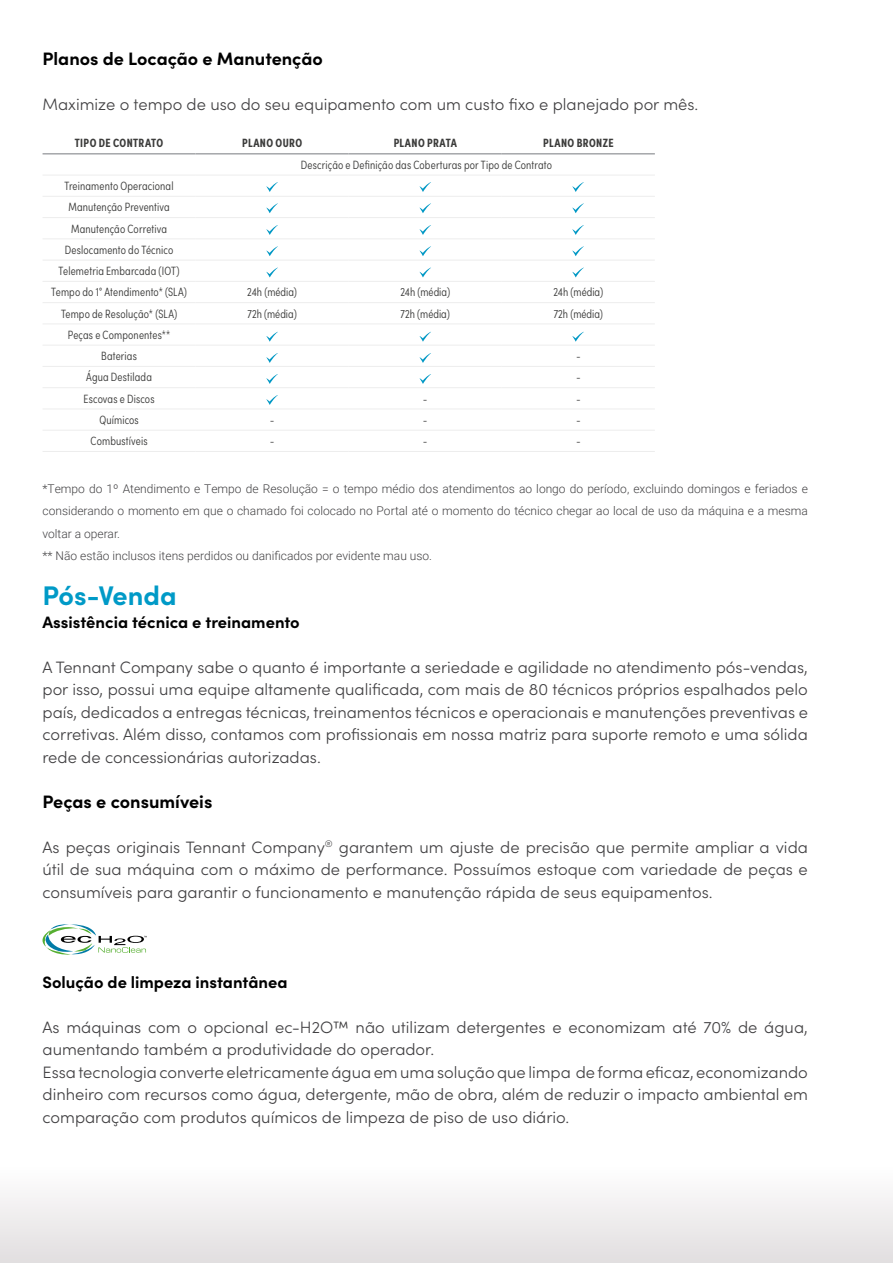
<style>
.page{position:relative;width:893px;height:1263px;background:#fff}
.page>*{position:absolute;margin:0;border:0;box-sizing:border-box;transform-origin:0 0}
.t1{font:700 27px "Sofia Pro";color:#009ac7}
.t2{font:700 18px "Sofia Pro";color:#000}
.t3{font:300 16.5px/22.5px "Sofia Pro";color:#414042;text-align:justify}
.t4{font:700 16.5px "Sofia Pro";color:#000}
.t5{font:300 12px/21.3px "Sofia Pro Condensed";letter-spacing:.015em;color:#3c3c3b;text-align:center}
.t6{font:300 12px/22.5px "Roboto";color:#414042}
.t7{font:700 12px "Sofia Pro Condensed";letter-spacing:.035em;color:#3c3c3b}
</style>
<div class="page">
<div style="left:0;top:1165px;width:893px;height:98px;background:linear-gradient(to bottom,#fff,#e1dee0)"></div>
<hr style="left:43px;top:153px;width:153px;height:2px;background:#a5a7aa">
<hr style="left:196px;top:153px;width:153px;height:2px;background:#a5a7aa">
<hr style="left:349px;top:153px;width:153px;height:2px;background:#a5a7aa">
<hr style="left:502px;top:153px;width:153px;height:2px;background:#a5a7aa">
<hr style="left:43px;top:175px;width:153px;height:1px;background:#ededed">
<hr style="left:196px;top:175px;width:153px;height:1px;background:#ededed">
<hr style="left:349px;top:175px;width:153px;height:1px;background:#ededed">
<hr style="left:502px;top:175px;width:153px;height:1px;background:#ededed">
<hr style="left:43px;top:196px;width:153px;height:1px;background:#ededed">
<hr style="left:196px;top:196px;width:153px;height:1px;background:#ededed">
<hr style="left:349px;top:196px;width:153px;height:1px;background:#ededed">
<hr style="left:502px;top:196px;width:153px;height:1px;background:#ededed">
<hr style="left:43px;top:217px;width:153px;height:1px;background:#ededed">
<hr style="left:196px;top:217px;width:153px;height:1px;background:#ededed">
<hr style="left:349px;top:217px;width:153px;height:1px;background:#ededed">
<hr style="left:502px;top:217px;width:153px;height:1px;background:#ededed">
<hr style="left:43px;top:238px;width:153px;height:1px;background:#ededed">
<hr style="left:196px;top:238px;width:153px;height:1px;background:#ededed">
<hr style="left:349px;top:238px;width:153px;height:1px;background:#ededed">
<hr style="left:502px;top:238px;width:153px;height:1px;background:#ededed">
<hr style="left:43px;top:260px;width:153px;height:1px;background:#ededed">
<hr style="left:196px;top:260px;width:153px;height:1px;background:#ededed">
<hr style="left:349px;top:260px;width:153px;height:1px;background:#ededed">
<hr style="left:502px;top:260px;width:153px;height:1px;background:#ededed">
<hr style="left:43px;top:281px;width:153px;height:1px;background:#ededed">
<hr style="left:196px;top:281px;width:153px;height:1px;background:#ededed">
<hr style="left:349px;top:281px;width:153px;height:1px;background:#ededed">
<hr style="left:502px;top:281px;width:153px;height:1px;background:#ededed">
<hr style="left:43px;top:302px;width:153px;height:1px;background:#ededed">
<hr style="left:196px;top:302px;width:153px;height:1px;background:#ededed">
<hr style="left:349px;top:302px;width:153px;height:1px;background:#ededed">
<hr style="left:502px;top:302px;width:153px;height:1px;background:#ededed">
<hr style="left:43px;top:323px;width:153px;height:1px;background:#ededed">
<hr style="left:196px;top:323px;width:153px;height:1px;background:#ededed">
<hr style="left:349px;top:323px;width:153px;height:1px;background:#ededed">
<hr style="left:502px;top:323px;width:153px;height:1px;background:#ededed">
<hr style="left:43px;top:345px;width:153px;height:1px;background:#ededed">
<hr style="left:196px;top:345px;width:153px;height:1px;background:#ededed">
<hr style="left:349px;top:345px;width:153px;height:1px;background:#ededed">
<hr style="left:502px;top:345px;width:153px;height:1px;background:#ededed">
<hr style="left:43px;top:366px;width:153px;height:1px;background:#ededed">
<hr style="left:196px;top:366px;width:153px;height:1px;background:#ededed">
<hr style="left:349px;top:366px;width:153px;height:1px;background:#ededed">
<hr style="left:502px;top:366px;width:153px;height:1px;background:#ededed">
<hr style="left:43px;top:387px;width:153px;height:1px;background:#ededed">
<hr style="left:196px;top:387px;width:153px;height:1px;background:#ededed">
<hr style="left:349px;top:387px;width:153px;height:1px;background:#ededed">
<hr style="left:502px;top:387px;width:153px;height:1px;background:#ededed">
<hr style="left:43px;top:409px;width:153px;height:1px;background:#ededed">
<hr style="left:196px;top:409px;width:153px;height:1px;background:#ededed">
<hr style="left:349px;top:409px;width:153px;height:1px;background:#ededed">
<hr style="left:502px;top:409px;width:153px;height:1px;background:#ededed">
<hr style="left:43px;top:430px;width:153px;height:1px;background:#ededed">
<hr style="left:196px;top:430px;width:153px;height:1px;background:#ededed">
<hr style="left:349px;top:430px;width:153px;height:1px;background:#ededed">
<hr style="left:502px;top:430px;width:153px;height:1px;background:#ededed">
<hr style="left:43px;top:451px;width:153px;height:1px;background:#ededed">
<hr style="left:196px;top:451px;width:153px;height:1px;background:#ededed">
<hr style="left:349px;top:451px;width:153px;height:1px;background:#ededed">
<hr style="left:502px;top:451px;width:153px;height:1px;background:#ededed">
<svg style="left:420px;top:182px;width:11px;height:10px"></svg>
<svg style="left:420px;top:225px;width:11px;height:10px"></svg>
<svg style="left:420px;top:203px;width:11px;height:10px"></svg>
<svg style="left:420px;top:246px;width:11px;height:10px"></svg>
<svg style="left:420px;top:267px;width:11px;height:10px"></svg>
<svg style="left:572px;top:182px;width:12px;height:10px"></svg>
<svg style="left:572px;top:225px;width:12px;height:10px"></svg>
<svg style="left:572px;top:203px;width:12px;height:10px"></svg>
<svg style="left:572px;top:246px;width:12px;height:10px"></svg>
<svg style="left:572px;top:267px;width:12px;height:10px"></svg>
<svg style="left:266px;top:182px;width:12px;height:10px"></svg>
<svg style="left:266px;top:225px;width:12px;height:10px"></svg>
<svg style="left:266px;top:203px;width:12px;height:10px"></svg>
<svg style="left:266px;top:374px;width:12px;height:10px"></svg>
<svg style="left:420px;top:374px;width:11px;height:10px"></svg>
<svg style="left:266px;top:395px;width:12px;height:10px"></svg>
<svg style="left:266px;top:246px;width:12px;height:10px"></svg>
<svg style="left:266px;top:332px;width:12px;height:10px"></svg>
<svg style="left:572px;top:332px;width:12px;height:10px"></svg>
<svg style="left:420px;top:332px;width:11px;height:10px"></svg>
<svg style="left:266px;top:267px;width:12px;height:10px"></svg>
<svg style="left:266px;top:353px;width:12px;height:10px"></svg>
<svg style="left:420px;top:353px;width:11px;height:10px"></svg>
<svg style="left:42px;top:924px;width:105px;height:31px"></svg>
<p class="t2" style="left:43px;top:44px;width:282px">Planos de Locação e Manutenção</p>
<p class="t3" style="left:43px;top:92px;width:657px">Maximize o tempo de uso do seu equipamento com um custo fixo e planejado por mês.</p>
<p class="t7" style="left:75px;top:134px;width:90px">TIPO DE CONTRATO</p>
<p class="t7" style="left:242px;top:134px;width:62px">PLANO OURO</p>
<p class="t7" style="left:394px;top:134px;width:65px">PLANO PRATA</p>
<p class="t7" style="left:543px;top:134px;width:72px">PLANO BRONZE</p>
<p class="t5" style="left:51px;top:174px;width:137px">Treinamento Operacional<br>Manutenção Preventiva<br>Manutenção Corretiva<br>Deslocamento do Técnico<br>Telemetria Embarcada (IOT)<br>Tempo do 1° Atendimento* (SLA)</p>
<p class="t5" style="left:301px;top:153px;width:253px">Descrição e Definição das Coberturas por Tipo de Contrato</p>
<p class="t5" style="left:247px;top:281px;width:51px">24h (média)</p>
<p class="t5" style="left:400px;top:281px;width:51px">24h (média)</p>
<p class="t5" style="left:553px;top:281px;width:51px">24h (média)</p>
<p class="t5" style="left:61px;top:302px;width:118px">Tempo de Resolução* (SLA)</p>
<p class="t5" style="left:248px;top:302px;width:51px">72h (média)</p>
<p class="t5" style="left:401px;top:302px;width:51px">72h (média)</p>
<p class="t5" style="left:554px;top:302px;width:51px">72h (média)</p>
<p class="t5" style="left:68px;top:323px;width:104px">Peças e Componentes**<br>Baterias</p>
<p class="t5" style="left:576px;top:345px;width:6px">-</p>
<p class="t5" style="left:86px;top:366px;width:67px">Água Destilada</p>
<p class="t5" style="left:576px;top:366px;width:6px">-</p>
<p class="t5" style="left:84px;top:387px;width:72px">Escovas e Discos</p>
<p class="t5" style="left:423px;top:387px;width:6px">-</p>
<p class="t5" style="left:576px;top:387px;width:6px">-</p>
<p class="t5" style="left:99px;top:408px;width:41px">Químicos</p>
<p class="t5" style="left:270px;top:408px;width:6px">-</p>
<p class="t5" style="left:423px;top:408px;width:6px">-</p>
<p class="t5" style="left:576px;top:408px;width:6px">-</p>
<p class="t5" style="left:91px;top:430px;width:59px">Combustíveis</p>
<p class="t5" style="left:270px;top:430px;width:6px">-</p>
<p class="t5" style="left:423px;top:430px;width:6px">-</p>
<p class="t5" style="left:576px;top:430px;width:6px">-</p>
<p class="t6" style="left:43px;top:477px;width:767px">*Tempo do 1º Atendimento e Tempo de Resolução = o tempo médio dos atendimentos ao longo do período, excluindo domingos e feriados e considerando o momento em que o chamado foi colocado no Portal até o momento do técnico chegar ao local de uso da máquina e a mesma voltar a operar.<br>** Não estão inclusos itens perdidos ou danificados por evidente mau uso.</p>
<h1 class="t1" style="left:43px;top:575px;width:136px">Pós-Venda</h1>
<p class="t4" style="left:43px;top:609px;width:259px">Assistência técnica e treinamento</p>
<p class="t3" style="left:43px;top:655px;width:767px">A Tennant Company sabe o quanto é importante a seriedade e agilidade no atendimento pós-vendas, por isso, possui uma equipe altamente qualificada, com mais de 80 técnicos próprios espalhados pelo país, dedicados a entregas técnicas, treinamentos técnicos e operacionais e manutenções preventivas e corretivas. Além disso, contamos com profissionais em nossa matriz para suporte remoto e uma sólida rede de concessionárias autorizadas.</p>
<p class="t2" style="left:43px;top:788px;width:171px">Peças e consumíveis</p>
<p class="t3" style="left:43px;top:835px;width:767px">As peças originais Tennant Company<sup>®</sup> garantem um ajuste de precisão que permite ampliar a vida útil de sua máquina com o máximo de performance. Possuímos estoque com variedade de peças e consumíveis para garantir o funcionamento e manutenção rápida de seus equipamentos.</p>
<p class="t4" style="left:43px;top:970px;width:246px">Solução de limpeza instantânea</p>
<p class="t3" style="left:43px;top:1015px;width:767px;text-align:left">As máquinas com o opcional ec-H2O™ não utilizam detergentes e economizam até 70% de água, aumentando também a produtividade do operador.<br>Essa tecnologia converte eletricamente água em uma solução que limpa de forma eficaz, economizando dinheiro com recursos como água, detergente, mão de obra, além de reduzir o impacto ambiental em comparação com produtos químicos de limpeza de piso de uso diário.</p>
</div>
